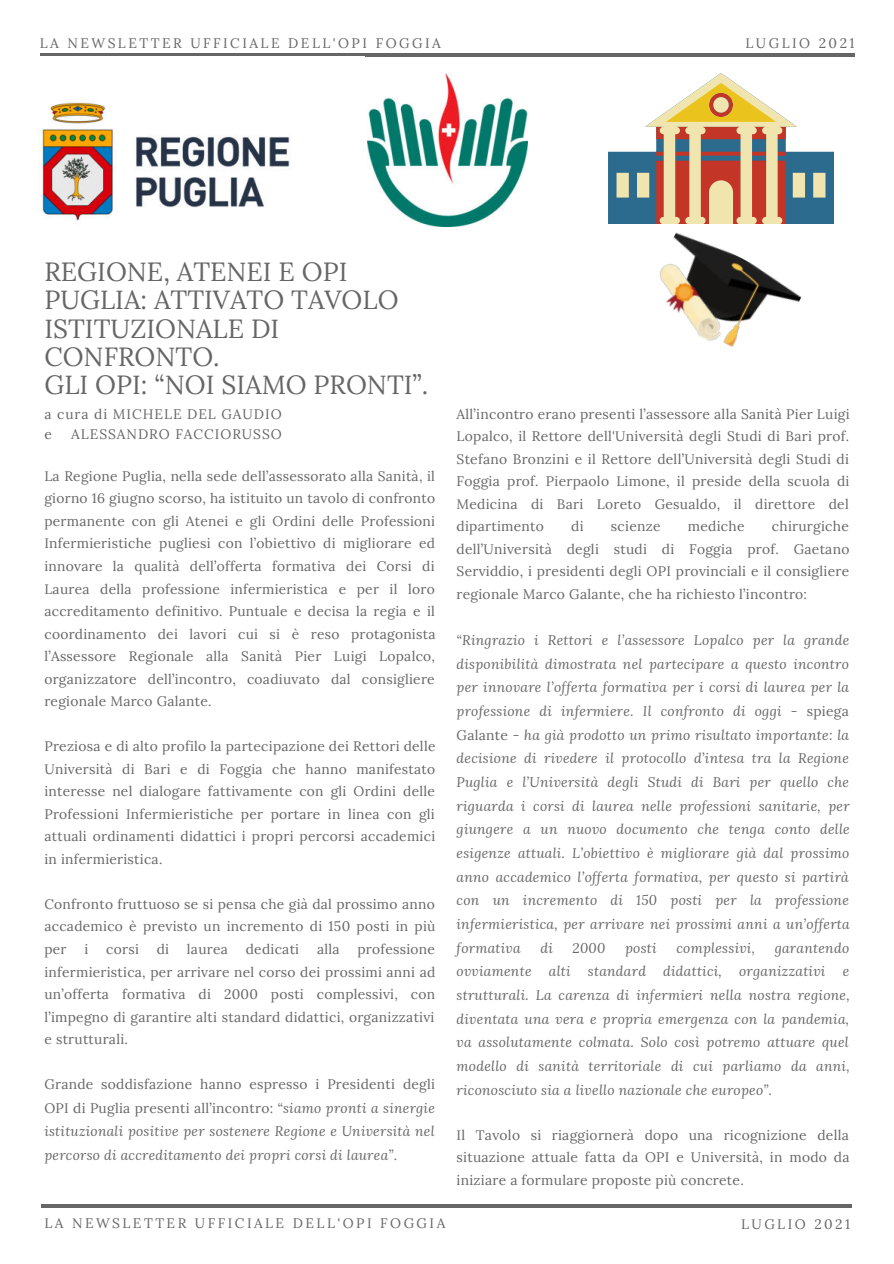
<style>
.page{position:relative;width:894px;height:1264px;background:#fff}
.page>*{position:absolute;margin:0;border:0;box-sizing:border-box;transform-origin:0 0}
.t1{font:26.25px/28.2px "Lora";color:#666}
.t2{font:13.8px/22.5px "Lora";letter-spacing:.02em;color:#666;text-align:justify}
.t3{font:italic 13.8px/23.7px "Lora";letter-spacing:.02em;color:#666;text-align:justify}
.t4{font:13.8px "Lora";letter-spacing:.18em;color:#666}
.t5{font:13.8px/20.2px "Lora";letter-spacing:.07em;color:#666}
.s1{font-style:normal}
</style>
<div class="page">
<hr style="left:42px;top:1204px;width:809px;height:3px;background:#666">
<hr style="left:40px;top:53px;width:814px;height:4px;background:#666">
<img style="left:38px;top:99px;width:252px;height:122px">
<img style="left:367px;top:73px;width:160px;height:153px">
<svg style="left:608px;top:73px;width:225px;height:151px"></svg>
<img style="left:660px;top:232px;width:142px;height:115px">
<p class="t4" style="left:40px;top:33px;width:402px">LA NEWSLETTER UFFICIALE DELL'OPI FOGGIA</p>
<p class="t4" style="left:745px;top:32px;width:110px">LUGLIO 2021</p>
<h1 class="t1" style="left:44px;top:256px;width:385px">REGIONE, ATENEI E OPI<br>PUGLIA: ATTIVATO TAVOLO<br>ISTITUZIONALE DI<br>CONFRONTO.<br>GLI OPI: “NOI SIAMO PRONTI”.</h1>
<p class="t5" style="left:44px;top:403px;width:239px">a cura di MICHELE DEL GAUDIO e</p>
<p class="t5" style="left:71px;top:423px;width:212px">ALESSANDRO FACCIORUSSO</p>
<p class="t2" style="left:44px;top:464px;width:392px">La Regione Puglia, nella sede dell’assessorato alla Sanità, il giorno 16 giugno scorso, ha istituito un tavolo di confronto permanente con gli Atenei e gli Ordini delle Professioni Infermieristiche pugliesi con l’obiettivo di migliorare ed innovare la qualità dell’offerta formativa dei Corsi di Laurea della professione infermieristica e per il loro accreditamento definitivo. Puntuale e decisa la regia e il coordinamento dei lavori cui si è reso protagonista l’Assessore Regionale alla Sanità Pier Luigi Lopalco, organizzatore dell’incontro, coadiuvato dal consigliere regionale Marco Galante.</p>
<p class="t2" style="left:44px;top:734px;width:392px">Preziosa e di alto profilo la partecipazione dei Rettori delle Università di Bari e di Foggia che hanno manifestato interesse nel dialogare fattivamente con gli Ordini delle Professioni Infermieristiche per portare in linea con gli attuali ordinamenti didattici i propri percorsi accademici in infermieristica.</p>
<p class="t2" style="left:44px;top:891px;width:392px">Confronto fruttuoso se si pensa che già dal prossimo anno accademico è previsto un incremento di 150 posti in più per</p>
<p class="t2" style="left:44px;top:936px;width:392px;text-indent:313px">professione infermieristica, per arrivare nel corso dei prossimi anni ad un’offerta formativa di 2000 posti complessivi, con l’impegno di garantire alti standard didattici, organizzativi e strutturali.</p>
<p class="t3" style="left:44px;top:1072px;width:392px"><span class="s1">Grande soddisfazione hanno espresso i Presidenti degli OPI di Puglia presenti all’incontro:</span> “siamo pronti a sinergie istituzionali positive per sostenere Regione e Università nel percorso di accreditamento dei propri corsi di laurea”<span class="s1">.</span></p>
<p class="t2" style="left:84px;top:936px;width:5px">i</p>
<p class="t2" style="left:106px;top:936px;width:34px">corsi</p>
<p class="t2" style="left:157px;top:936px;width:14px">di</p>
<p class="t2" style="left:187px;top:936px;width:42px">laurea</p>
<p class="t2" style="left:246px;top:936px;width:55px">dedicati</p>
<p class="t2" style="left:317px;top:936px;width:24px">alla</p>
<p class="t2" style="left:456px;top:401px;width:394px">All’incontro erano presenti l’assessore alla Sanità Pier Luigi Lopalco, il Rettore dell'Università degli Studi di Bari prof.<br>Stefano Bronzini e il Rettore dell’Università degli Studi di Foggia prof. Pierpaolo Limone, il preside della scuola di Medicina di Bari Loreto Gesualdo, il direttore del dipartimento</p>
<p class="t2" style="left:456px;top:514px;width:394px;text-indent:315px">chirurgiche dell’Università degli studi di Foggia prof. Gaetano Serviddio, i presidenti degli OPI provinciali e il consigliere regionale Marco Galante, che ha richiesto l’incontro:</p>
<p class="t3" style="left:456px;top:628px;width:394px">“Ringrazio i Rettori e l’assessore Lopalco per la grande disponibilità dimostrata nel partecipare a questo incontro per innovare l’offerta formativa per i corsi di laurea per la professione di infermiere. Il confronto di oggi - <span class="s1">spiega Galante</span> - ha già prodotto un primo risultato importante: la decisione di rivedere il protocollo d’intesa tra la Regione Puglia e l’Università degli Studi di Bari per quello che riguarda i corsi di laurea nelle professioni sanitarie, per giungere a un nuovo documento che tenga conto delle esigenze attuali. L’obiettivo è migliorare già dal prossimo anno accademico l’offerta formativa, per questo si partirà con un incremento di 150 posti per la professione infermieristica, per arrivare nei prossimi anni a un’offerta formativa</p>
<p class="t2" style="left:571px;top:514px;width:14px">di</p>
<p class="t2" style="left:610px;top:514px;width:51px">scienze</p>
<p class="t2" style="left:687px;top:514px;width:58px">mediche</p>
<p class="t3" style="left:456px;top:935px;width:394px;text-indent:318px">garantendo ovviamente alti standard didattici, organizzativi e strutturali. La carenza di infermieri nella nostra regione, diventata una vera e propria emergenza con la pandemia, va assolutamente colmata. Solo così potremo attuare quel modello di sanità territoriale di cui parliamo da anni, riconosciuto sia a livello nazionale che europeo”.</p>
<p class="t2" style="left:456px;top:1122px;width:394px">Il Tavolo si riaggiornerà dopo una ricognizione della situazione attuale fatta da OPI e Università, in modo da iniziare a formulare proposte più concrete.</p>
<p class="t3" style="left:540px;top:935px;width:14px">di</p>
<p class="t3" style="left:572px;top:935px;width:34px">2000</p>
<p class="t3" style="left:625px;top:935px;width:33px">posti</p>
<p class="t3" style="left:676px;top:935px;width:80px">complessivi,</p>
<p class="t4" style="left:44px;top:1212px;width:402px">LA NEWSLETTER UFFICIALE DELL'OPI FOGGIA</p>
<p class="t4" style="left:740px;top:1213px;width:111px">LUGLIO 2021</p>
</div>
